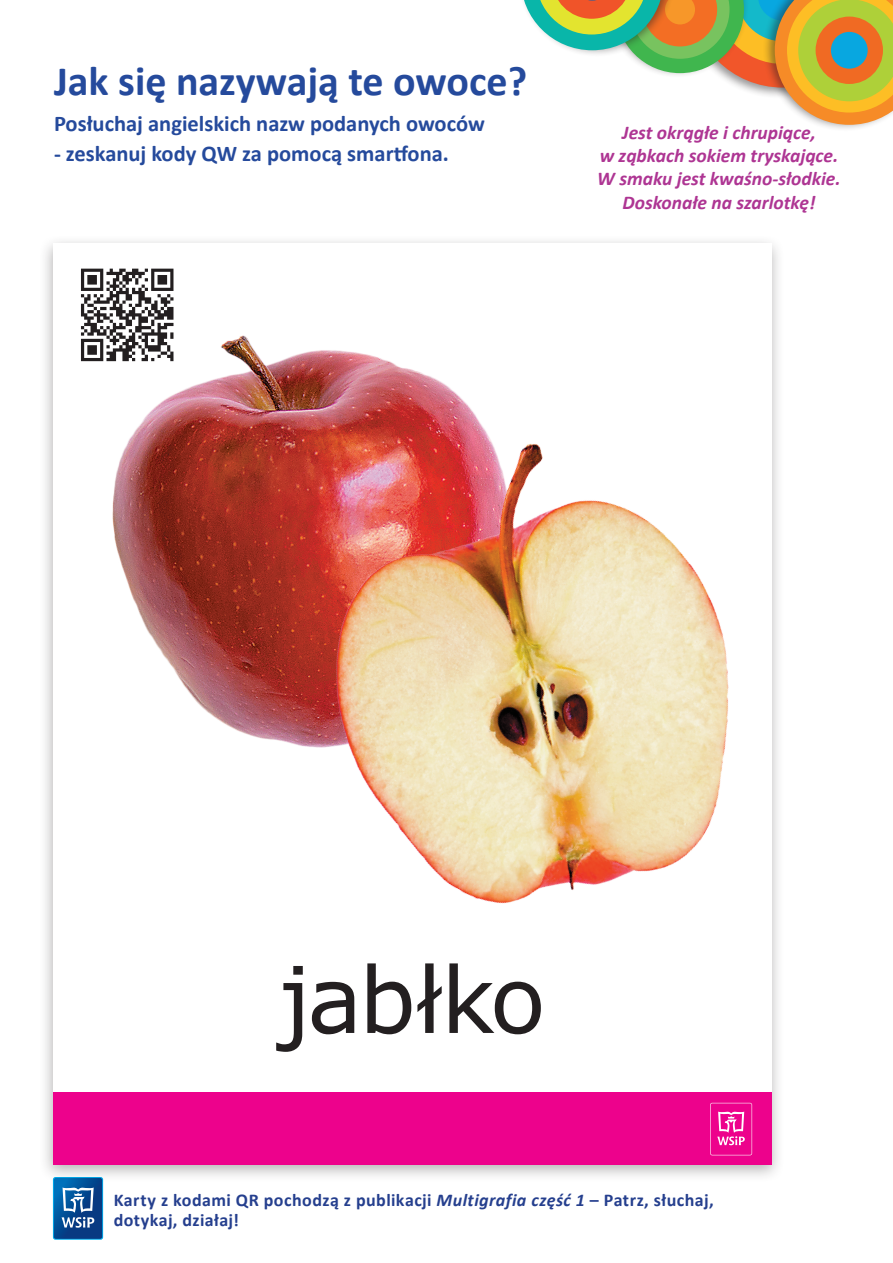
<style>
.page{position:relative;width:893px;height:1263px;background:#fff}
.page>*{position:absolute;margin:0;border:0;box-sizing:border-box;transform-origin:0 0}
.t1{font:91.5px "MS Reference Sans Serif";letter-spacing:-.035em;color:#231f20}
.t2{font:700 42px "Calibri";color:#254a9c}
.t3{font:700 22.5px "Calibri";color:#254a9c}
.t4{font:italic 700 19.5px "Calibri";color:#ae3593}
.t5{font:700 18px/19.5px "Calibri";letter-spacing:.025em;color:#253f8e}
.s1{font-style:italic}
</style>
<div class="page">
<svg style="left:53px;top:1177px;width:50px;height:63px"></svg>
<svg style="left:54px;top:1182px;width:48px;height:57px;background:#2e67a3"></svg>
<div style="left:39px;top:234px;width:746px;height:948px;background:#231f20;opacity:.34"></div>
<div style="left:53px;top:244px;width:718px;height:921px;background:#fff"></div>
<img style="left:86px;top:297px;width:386px;height:441px">
<svg style="left:81px;top:269px;width:92px;height:92px"></svg>
<div style="left:53px;top:1092px;width:718px;height:73px;background:#ed028c"></div>
<svg style="left:710px;top:1103px;width:42px;height:52px"></svg>
<img style="left:260px;top:411px;width:469px;height:493px">
<div style="left:762px;top:0;width:131px;height:132px;background:#231f20;opacity:.47"></div>
<svg style="left:524px;top:0;width:369px;height:125px"></svg>
<p class="t2" style="left:54px;top:52px;width:475px">Jak się nazywają te owoce?</p>
<p class="t3" style="left:54px;top:108px;width:432px">Posłuchaj angielskich nazw podanych owoców</p>
<p class="t3" style="left:54px;top:138px;width:396px">- zeskanuj kody QW za pomocą smartfona.</p>
<p class="t4" style="left:622px;top:118px;width:195px">Jest okrągłe i chrupiące,</p>
<p class="t4" style="left:600px;top:142px;width:240px">w ząbkach sokiem tryskające.</p>
<p class="t4" style="left:597px;top:165px;width:245px">W smaku jest kwaśno-słodkie.</p>
<p class="t4" style="left:623px;top:188px;width:194px">Doskonałe na szarlotkę!</p>
<p class="t1" style="left:279px;top:941px;width:268px">jabłko</p>
<p class="t5" style="left:114px;top:1190px;width:601px">Karty z kodami QR pochodzą z publikacji <span class="s1">Multigrafia część 1</span> – Patrz, słuchaj, dotykaj, działaj!</p>
</div>
